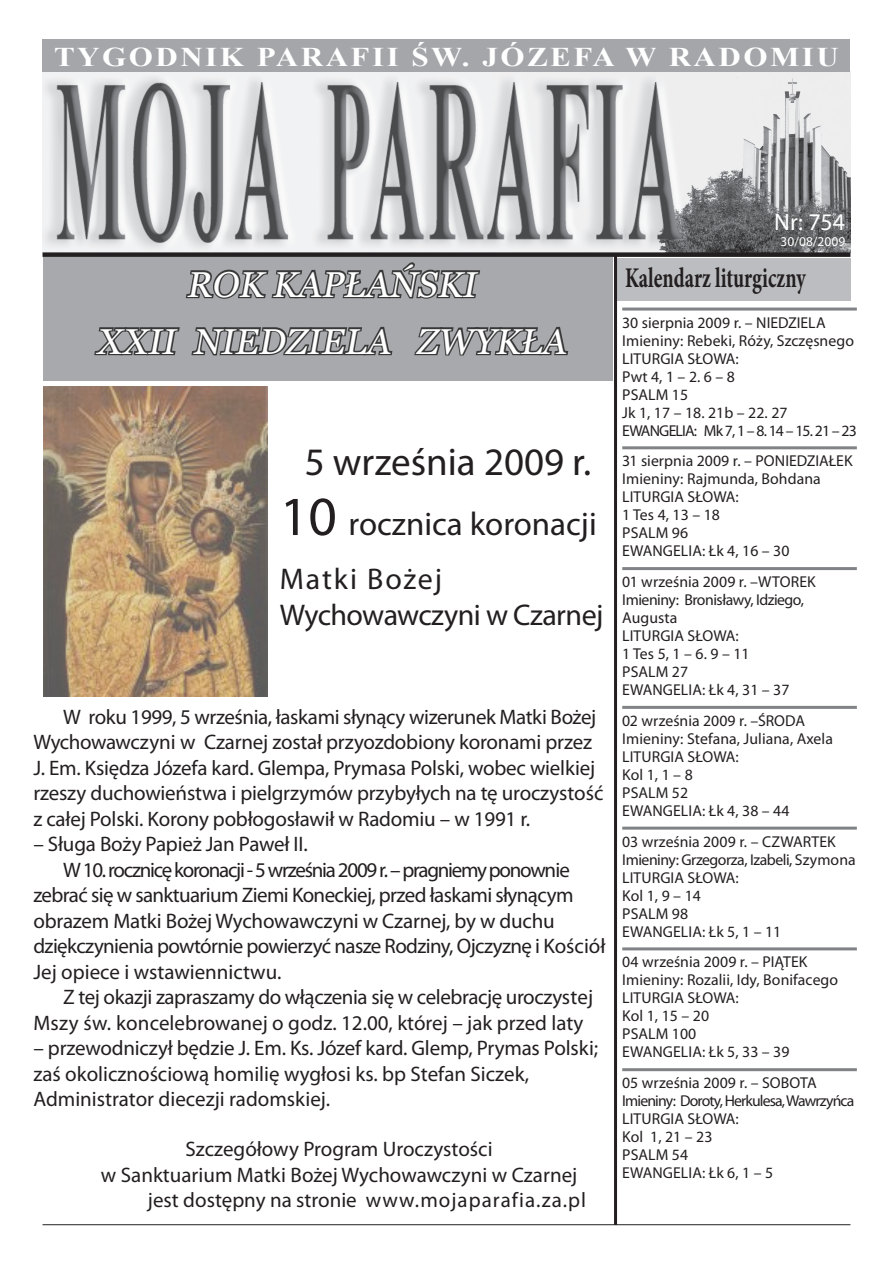
<style>
.page{position:relative;width:893px;height:1263px;background:#fff}
.page>*{position:absolute;margin:0;border:0;box-sizing:border-box;transform-origin:0 0}
._03txt_prosty{font:39px "Myriad Pro";color:#231f20}
.Pallotti{font:italic 36px "Georgia";color:#fff}
._03txt_prosty-2{font:33px "Myriad Pro";color:#231f20}
._03txt_prosty-3{font:30px "Myriad Pro";letter-spacing:-.02em;color:#231f20}
._03txt_prosty-4{font:30px "Myriad Pro";letter-spacing:.06em;color:#231f20}
.t1{font:700 28.5px "Minion Pro";color:#231f20;scale:.7 1}
.t2{font:700 27px "Times New Roman";letter-spacing:.08em;color:#fff;scale:1.15 1}
.t3{font:24px "Myriad Pro";color:#fff}
._03txt_prosty-5{font:21px/25.5px "Myriad Pro";letter-spacing:-.01em;color:#231f20}
._03txt_prosty-6{font:21px/25.5px "Myriad Pro";letter-spacing:-.03em;color:#231f20}
._03txt_prosty-7{font:21px "Myriad Pro";letter-spacing:-.06em;color:#231f20}
._1daty_tekst{font:15.75px "Myriad Pro";letter-spacing:.005em;color:#231f20}
._1daty_naglowk{font:15.75px "Myriad Pro";color:#231f20}
._1daty_tekst-2{font:15.75px/18px "Myriad Pro";letter-spacing:-.03em;color:#231f20}
._1daty_tekst-3{font:15.75px "Myriad Pro";letter-spacing:-.055em;color:#231f20}
._1daty_tekst-4{font:15.75px "Myriad Pro";letter-spacing:-.05em;color:#231f20}
.t4{font:13.5px "Myriad Pro";color:#fff}
.s1{font-size:55.5px}
</style>
<div class="page">
<hr style="left:43px;top:1224px;width:807px;height:1px;background:#231f20">
<img style="left:43px;top:72px;width:807px;height:180px">
<div style="left:43px;top:39px;width:807px;height:33px;background:#a5a6aa"></div>
<div style="left:43px;top:252px;width:807px;height:5px;background:#231f20"></div>
<div style="left:617px;top:258px;width:233px;height:42px;background:#bcbdc0"></div>
<div style="left:44px;top:257px;width:569px;height:123px;background:#a8a9ad"></div>
<svg style="left:92px;top:230px;width:478px;height:151px"></svg>
<hr style="left:614px;top:256px;width:3px;height:969px;background:#231f20">
<hr style="left:622px;top:308px;width:235px;height:3px;background:#808285">
<hr style="left:622px;top:446px;width:235px;height:3px;background:#808285">
<hr style="left:622px;top:567px;width:235px;height:3px;background:#808285">
<hr style="left:622px;top:706px;width:235px;height:3px;background:#808285">
<hr style="left:622px;top:827px;width:235px;height:3px;background:#808285">
<hr style="left:622px;top:947px;width:235px;height:3px;background:#808285">
<hr style="left:622px;top:1068px;width:235px;height:3px;background:#808285">
<img style="left:44px;top:387px;width:223px;height:309px">
<p class="t2" style="left:54px;top:38px;width:684px">TYGODNIK PARAFII ŚW. JÓZEFA W RADOMIU</p>
<p class="t3" style="left:774px;top:207px;width:73px">Nr: 754</p>
<p class="t4" style="left:781px;top:233px;width:66px">30/08/2009</p>
<p class="Pallotti" style="left:186px;top:264px;width:298px">ROK KAPŁAŃSKI</p>
<p class="t1" style="left:625px;top:257px;width:260px">Kalendarz liturgiczny</p>
<p class="Pallotti" style="left:96px;top:321px;width:478px">XXII NIEDZIELA ZWYKŁA</p>
<p class="_1daty_naglowk" style="left:622px;top:313px;width:205px">30 sierpnia 2009 r. – NIEDZIELA</p>
<p class="_1daty_tekst" style="left:622px;top:331px;width:233px">Imieniny: Rebeki, Róży, Szczęsnego</p>
<p class="_1daty_tekst" style="left:622px;top:349px;width:118px">LITURGIA SŁOWA:</p>
<p class="_1daty_tekst" style="left:622px;top:367px;width:114px">Pwt 4, 1 – 2. 6 – 8</p>
<p class="_1daty_tekst" style="left:622px;top:385px;width:67px">PSALM 15</p>
<p class="_1daty_tekst" style="left:622px;top:403px;width:167px">Jk 1, 17 – 18. 21b – 22. 27</p>
<p class="_1daty_tekst-4" style="left:622px;top:421px;width:236px">EWANGELIA: Mk 7, 1 – 8. 14 – 15. 21 – 23</p>
<p class="_1daty_naglowk" style="left:622px;top:451px;width:232px">31 sierpnia 2009 r. – PONIEDZIAŁEK</p>
<p class="_1daty_tekst" style="left:622px;top:469px;width:200px">Imieniny: Rajmunda, Bohdana</p>
<p class="_1daty_tekst" style="left:622px;top:487px;width:118px">LITURGIA SŁOWA:</p>
<p class="_1daty_tekst" style="left:622px;top:505px;width:99px">1 Tes 4, 13 – 18</p>
<p class="_1daty_tekst" style="left:622px;top:523px;width:67px">PSALM 96</p>
<p class="_1daty_tekst" style="left:622px;top:541px;width:169px">EWANGELIA: Łk 4, 16 – 30</p>
<p class="_1daty_naglowk" style="left:622px;top:572px;width:195px">01 września 2009 r. –WTOREK</p>
<p class="_1daty_tekst-2" style="left:622px;top:591px;width:183px">Imieniny: Bronisławy, Idziego,<br>Augusta</p>
<p class="_1daty_tekst" style="left:622px;top:626px;width:118px">LITURGIA SŁOWA:</p>
<p class="_1daty_tekst" style="left:622px;top:644px;width:129px">1 Tes 5, 1 – 6. 9 – 11</p>
<p class="_1daty_tekst" style="left:622px;top:662px;width:67px">PSALM 27</p>
<p class="_1daty_tekst" style="left:622px;top:680px;width:169px">EWANGELIA: Łk 4, 31 – 37</p>
<p class="_1daty_naglowk" style="left:622px;top:711px;width:184px">02 września 2009 r. –ŚRODA</p>
<p class="_1daty_tekst" style="left:622px;top:729px;width:212px">Imieniny: Stefana, Juliana, Axela</p>
<p class="_1daty_tekst" style="left:622px;top:747px;width:118px">LITURGIA SŁOWA:</p>
<p class="_1daty_tekst" style="left:622px;top:765px;width:72px">Kol 1, 1 – 8</p>
<p class="_1daty_tekst" style="left:622px;top:783px;width:67px">PSALM 52</p>
<p class="_1daty_tekst" style="left:622px;top:801px;width:169px">EWANGELIA: Łk 4, 38 – 44</p>
<p class="_1daty_naglowk" style="left:622px;top:832px;width:215px">03 września 2009 r. – CZWARTEK</p>
<p class="_1daty_tekst-2" style="left:622px;top:850px;width:235px">Imieniny: Grzegorza, Izabeli, Szymona</p>
<p class="_1daty_tekst" style="left:622px;top:868px;width:118px">LITURGIA SŁOWA:</p>
<p class="_1daty_tekst" style="left:622px;top:886px;width:80px">Kol 1, 9 – 14</p>
<p class="_1daty_tekst" style="left:622px;top:904px;width:67px">PSALM 98</p>
<p class="_1daty_tekst" style="left:622px;top:922px;width:161px">EWANGELIA: Łk 5, 1 – 11</p>
<p class="_1daty_naglowk" style="left:622px;top:952px;width:187px">04 września 2009 r. – PIĄTEK</p>
<p class="_1daty_tekst" style="left:622px;top:970px;width:217px">Imieniny: Rozalii, Idy, Bonifacego</p>
<p class="_1daty_tekst" style="left:622px;top:988px;width:118px">LITURGIA SŁOWA:</p>
<p class="_1daty_tekst" style="left:622px;top:1006px;width:88px">Kol 1, 15 – 20</p>
<p class="_1daty_tekst" style="left:622px;top:1024px;width:76px">PSALM 100</p>
<p class="_1daty_tekst" style="left:622px;top:1042px;width:169px">EWANGELIA: Łk 5, 33 – 39</p>
<p class="_1daty_naglowk" style="left:622px;top:1073px;width:196px">05 września 2009 r. – SOBOTA</p>
<p class="_1daty_tekst-3" style="left:622px;top:1091px;width:234px">Imieniny: Doroty, Herkulesa, Wawrzyńca</p>
<p class="_1daty_tekst" style="left:622px;top:1109px;width:118px">LITURGIA SŁOWA:</p>
<p class="_1daty_tekst" style="left:622px;top:1127px;width:92px">Kol 1, 21 – 23</p>
<p class="_1daty_tekst" style="left:622px;top:1145px;width:67px">PSALM 54</p>
<p class="_1daty_tekst" style="left:622px;top:1163px;width:152px">EWANGELIA: Łk 6, 1 – 5</p>
<p class="_03txt_prosty" style="left:305px;top:438px;width:288px">5 września 2009 r.</p>
<p class="_03txt_prosty-2" style="left:280px;top:504px;width:318px"><span class="s1">10</span> rocznica koronacji</p>
<p class="_03txt_prosty-4" style="left:280px;top:560px;width:164px">Matki Bożej</p>
<p class="_03txt_prosty-3" style="left:280px;top:596px;width:325px">Wychowawczyni w Czarnej</p>
<p class="_03txt_prosty-5" style="left:33px;top:704px;width:571px;text-indent:30px">W roku 1999, 5 września, łaskami słynący wizerunek Matki Bożej Wychowawczyni w Czarnej został przyozdobiony koronami przez J. Em. Księdza Józefa kard. Glempa, Prymasa Polski, wobec wielkiej rzeszy duchowieństwa i pielgrzymów przybyłych na tę uroczystość z całej Polski. Korony pobłogosławił w Radomiu – w 1991 r.</p>
<p class="_03txt_prosty-5" style="left:33px;top:831px;width:276px">– Sługa Boży Papież Jan Paweł II.</p>
<p class="_03txt_prosty-7" style="left:63px;top:857px;width:508px">W 10. rocznicę koronacji - 5 września 2009 r. – pragniemy ponownie</p>
<p class="_03txt_prosty-6" style="left:33px;top:882px;width:574px">zebrać się w sanktuarium Ziemi Koneckiej, przed łaskami słynącym obrazem Matki Bożej Wychowawczyni w Czarnej, by w duchu dziękczynienia powtórnie powierzyć nasze Rodziny, Ojczyznę i Kościół Jej opiece i wstawiennictwu.</p>
<p class="_03txt_prosty-5" style="left:33px;top:984px;width:561px;text-indent:30px">Z tej okazji zapraszamy do włączenia się w celebrację uroczystej<br>Mszy św. koncelebrowanej o godz. 12.00, której – jak przed laty</p>
<p class="_03txt_prosty-5" style="left:33px;top:1035px;width:566px">– przewodniczył będzie J. Em. Ks. Józef kard. Glemp, Prymas Polski; zaś okolicznościową homilię wygłosi ks. bp Stefan Siczek,</p>
<p class="_03txt_prosty-5" style="left:33px;top:1086px;width:298px">Administrator diecezji radomskiej.</p>
<p class="_03txt_prosty-5" style="left:186px;top:1136px;width:308px">Szczegółowy Program Uroczystości</p>
<p class="_03txt_prosty-5" style="left:101px;top:1161px;width:478px">w Sanktuarium Matki Bożej Wychowawczyni w Czarnej</p>
<p class="_03txt_prosty-5" style="left:148px;top:1186px;width:440px">jest dostępny na stronie www.mojaparafia.za.pl</p>
</div>
